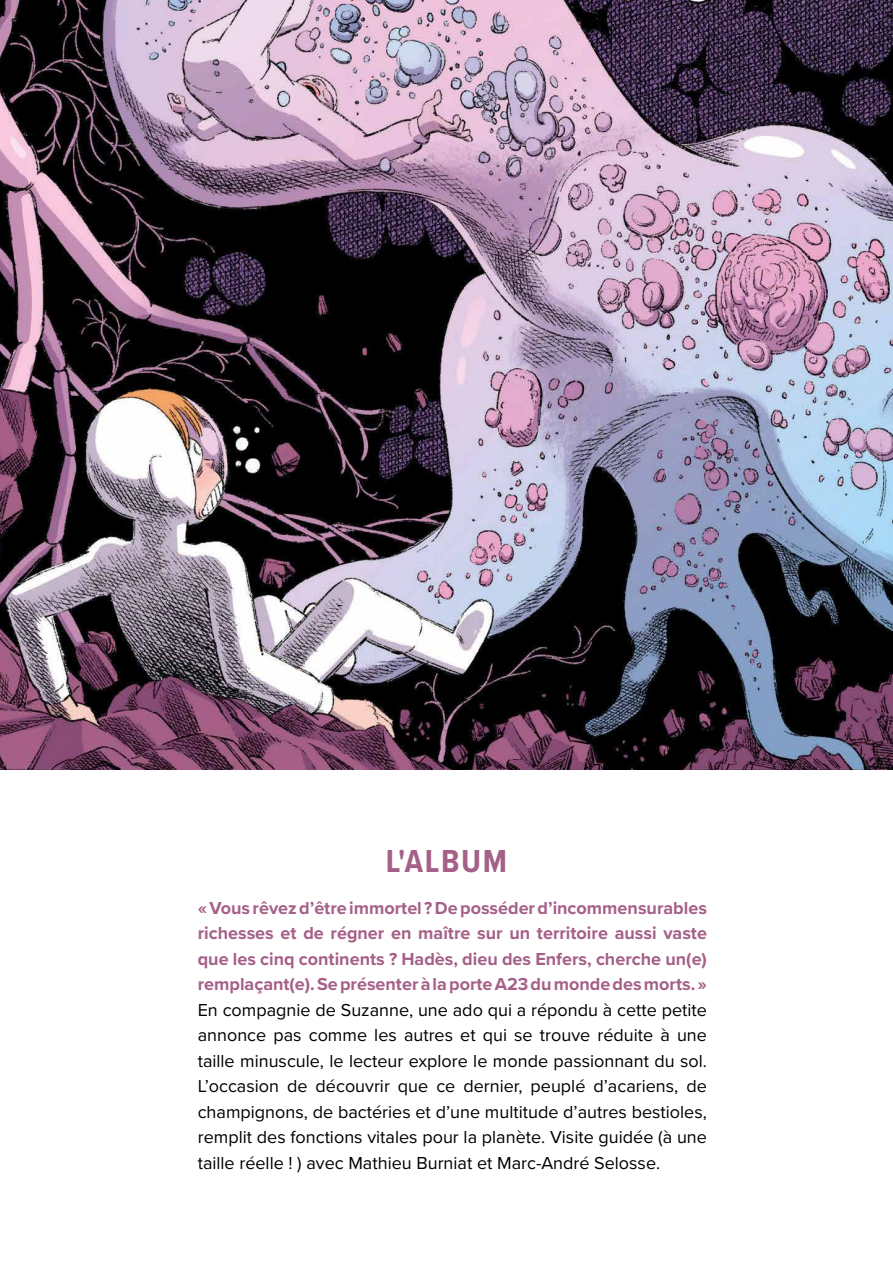
<style>
.page{position:relative;width:893px;height:1263px;background:#fff}
.page>*{position:absolute;margin:0;border:0;box-sizing:border-box;transform-origin:0 0}
.t1{font:700 33px "Proxima Nova Cond";letter-spacing:.05em;color:#a56087}
.t2{font:18px/25.5px "Proxima Nova";color:#000;text-align:justify}
.t3{font:700 18px/25.5px "Proxima Nova";color:#a56087;text-align:justify}
</style>
<div class="page">
<img style="left:0;top:0;width:893px;height:770px">
<h1 class="t1" style="left:386px;top:837px;width:123px">L'ALBUM</h1>
<p class="t3" style="left:198px;top:894px;width:511px">« Vous rêvez d’être immortel ? De posséder d’incommensurables richesses et de régner en maître sur un territoire aussi vaste que les cinq continents ? Hadès, dieu des Enfers, cherche un(e) remplaçant(e). Se présenter à la porte A23 du monde des morts. »</p>
<p class="t2" style="left:198px;top:996px;width:511px">En compagnie de Suzanne, une ado qui a répondu à cette petite annonce pas comme les autres et qui se trouve réduite à une taille minuscule, le lecteur explore le monde passionnant du sol.<br>L’occasion de découvrir que ce dernier, peuplé d’acariens, de champignons, de bactéries et d’une multitude d’autres bestioles, remplit des fonctions vitales pour la planète. Visite guidée (à une taille réelle ! ) avec Mathieu Burniat et Marc-André Selosse.</p>
</div>
